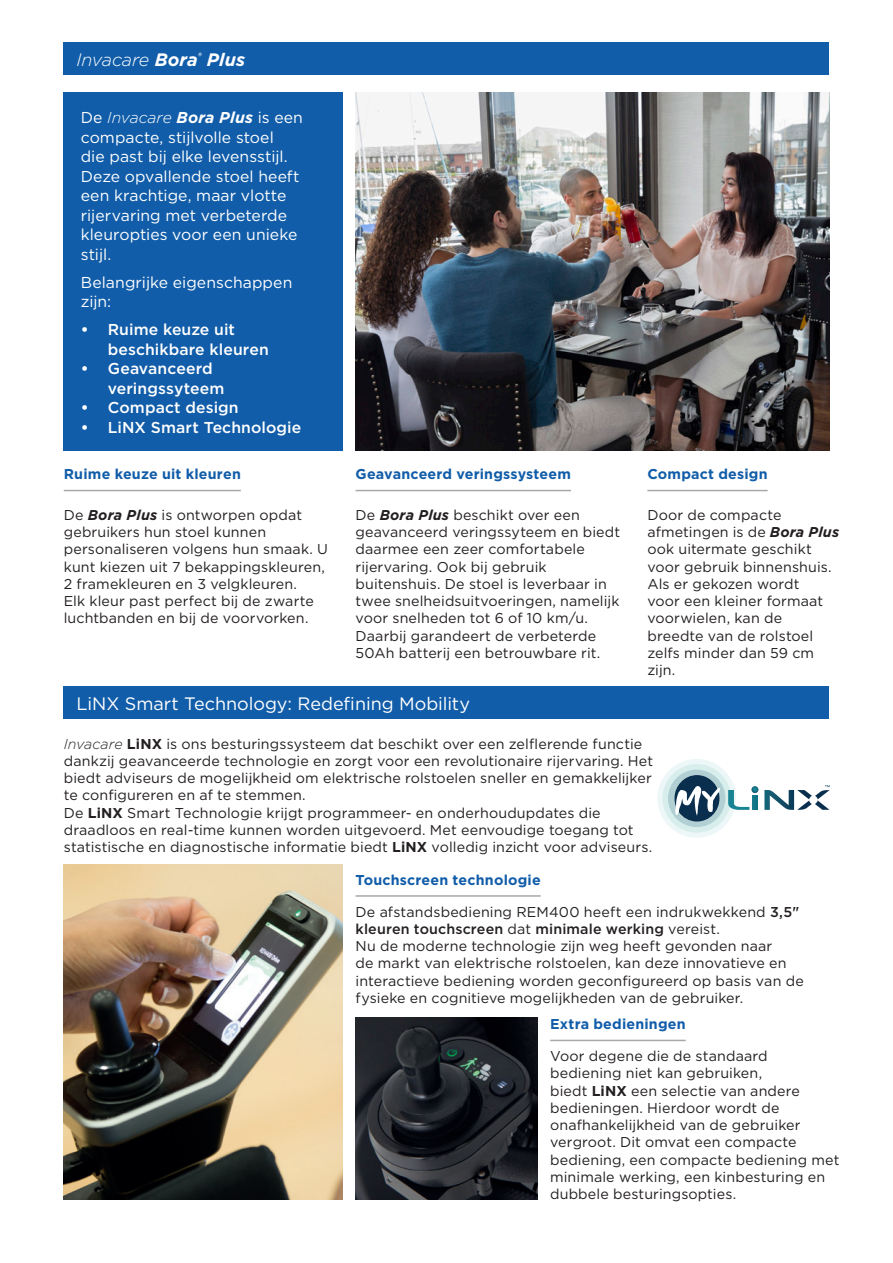
<style>
.page{position:relative;width:893px;height:1263px;background:#fff}
.page>*{position:absolute;margin:0;border:0;box-sizing:border-box;transform-origin:0 0}
.Heading{font:18px "Gotham";color:#fff}
.Heading-2{font:italic 300 18px "Gotham";letter-spacing:-.01em;color:#fff}
.Intro_Text{font:15.75px/19.5px "Gotham";letter-spacing:.005em;color:#fff}
.t1{font:500 15.75px/19.5px "Gotham";letter-spacing:.005em;color:#fff}
.Body_No_Indent{font:14.25px/17.2px "Gotham";letter-spacing:.01em;color:#231f20}
.Body_Text{font:14.25px/17.2px "Gotham";letter-spacing:.01em;color:#231f20}
.Subheading{font:700 14.25px "Gotham";letter-spacing:.015em;color:#115da9}
.s1{font-weight:700}
.s2{font-weight:300;font-style:italic}
.s3{font-weight:700;font-style:italic}
.s4{font-weight:500}
</style>
<div class="page">
<div style="left:64px;top:43px;width:765px;height:32px;background:#115da9"></div>
<div style="left:64px;top:92px;width:279px;height:359px;background:#115da9"></div>
<div style="left:64px;top:686px;width:765px;height:33px;background:#115da9"></div>
<img style="left:356px;top:92px;width:473px;height:359px">
<div style="left:657px;top:759px;width:79px;height:79px;background:#edf7f7;border-radius:50%"></div>
<div style="left:662px;top:764px;width:69px;height:69px;background:#d7eeed;border-radius:50%"></div>
<div style="left:668px;top:770px;width:57px;height:57px;background:#b2d0d4;border-radius:50%"></div>
<svg style="left:728px;top:786px;width:30px;height:24px"></svg>
<svg style="left:764px;top:785px;width:66px;height:25px"></svg>
<svg style="left:674px;top:775px;width:46px;height:47px"></svg>
<img style="left:64px;top:864px;width:279px;height:335px">
<hr style="left:647px;top:490px;width:121px;height:1px;background:#a7a9a9">
<hr style="left:64px;top:490px;width:177px;height:1px;background:#a7a9a9">
<hr style="left:356px;top:490px;width:215px;height:1px;background:#a7a9a9">
<hr style="left:356px;top:895px;width:185px;height:2px;background:#a7a9a9">
<hr style="left:550px;top:1040px;width:136px;height:1px;background:#a7a9a9">
<img style="left:356px;top:1018px;width:181px;height:182px">
<p class="Heading-2" style="left:77px;top:48px;width:170px">Invacare <span class="s1">Bora</span><sup>®</sup> <span class="s1">Plus</span></p>
<p class="Intro_Text" style="left:81px;top:107px;width:224px">De <span class="s2">Invacare</span> <span class="s3">Bora Plus</span> is een compacte, stijlvolle stoel<br>die past bij elke levensstijl.<br>Deze opvallende stoel heeft een krachtige, maar vlotte rijervaring met verbeterde kleuropties voor een unieke stijl.</p>
<p class="Intro_Text" style="left:81px;top:272px;width:213px">Belangrijke eigenschappen zijn:</p>
<p class="t1" style="left:108px;top:320px;width:163px;text-indent:-27px"><span class="s1">•</span> Ruime keuze uit beschikbare kleuren</p>
<p class="t1" style="left:108px;top:359px;width:118px;text-indent:-27px"><span class="s1">•</span> Geavanceerd veringssyteem</p>
<p class="t1" style="left:81px;top:398px;width:159px"><span class="s1">•</span> Compact design</p>
<p class="t1" style="left:81px;top:417px;width:222px"><span class="s1">•</span> LiNX Smart Technologie</p>
<p class="Subheading" style="left:64px;top:465px;width:179px">Ruime keuze uit kleuren</p>
<p class="Body_Text" style="left:64px;top:506px;width:266px">De <span class="s3">Bora Plus</span> is ontworpen opdat gebruikers hun stoel kunnen personaliseren volgens hun smaak. U kunt kiezen uit 7 bekappingskleuren, 2 framekleuren en 3 velgkleuren.<br>Elk kleur past perfect bij de zwarte luchtbanden en bij de voorvorken.</p>
<p class="Subheading" style="left:356px;top:465px;width:217px">Geavanceerd veringssysteem</p>
<p class="Body_Text" style="left:356px;top:506px;width:266px">De <span class="s3">Bora Plus</span> beschikt over een geavanceerd veringssyteem en biedt daarmee een zeer comfortabele rijervaring. Ook bij gebruik buitenshuis. De stoel is leverbaar in twee snelheidsuitvoeringen, namelijk voor snelheden tot 6 of 10 km/u.<br>Daarbij garandeert de verbeterde 50Ah batterij een betrouwbare rit.</p>
<p class="Subheading" style="left:647px;top:465px;width:122px">Compact design</p>
<p class="Body_Text" style="left:647px;top:506px;width:193px">Door de compacte afmetingen is de <span class="s3">Bora Plus </span>ook uitermate geschikt voor gebruik binnenshuis.<br>Als er gekozen wordt<br>voor een kleiner formaat voorwielen, kan de breedte van de rolstoel zelfs minder dan 59 cm zijn.</p>
<p class="Heading" style="left:77px;top:692px;width:395px">LiNX Smart Technology: Redefining Mobility</p>
<p class="Body_No_Indent" style="left:64px;top:734px;width:591px"><span class="s2">Invacare</span> <span class="s1">LiNX</span> is ons besturingssysteem dat beschikt over een zelflerende functie dankzij geavanceerde technologie en zorgt voor een revolutionaire rijervaring. Het biedt adviseurs de mogelijkheid om elektrische rolstoelen sneller en gemakkelijker te configureren en af te stemmen.</p>
<p class="Body_No_Indent" style="left:64px;top:803px;width:590px">De <span class="s1">LiNX</span> Smart Technologie krijgt programmeer- en onderhoudupdates die draadloos en real-time kunnen worden uitgevoerd. Met eenvoudige toegang tot statistische en diagnostische informatie biedt <span class="s1">LiNX</span> volledig inzicht voor adviseurs.</p>
<p class="Subheading" style="left:356px;top:870px;width:187px">Touchscreen technologie</p>
<p class="Body_No_Indent" style="left:356px;top:903px;width:445px">De afstandsbediening REM400 heeft een indrukwekkend <span class="s4">3,5" kleuren touchscreen</span> dat <span class="s4">minimale werking</span> vereist.</p>
<p class="Body_No_Indent" style="left:356px;top:937px;width:450px">Nu de moderne technologie zijn weg heeft gevonden naar<br>de markt van elektrische rolstoelen, kan deze innovatieve en interactieve bediening worden geconfigureerd op basis van de fysieke en cognitieve mogelijkheden van de gebruiker.</p>
<p class="Subheading" style="left:550px;top:1014px;width:137px">Extra bedieningen</p>
<p class="Body_No_Indent" style="left:550px;top:1047px;width:291px">Voor degene die de standaard bediening niet kan gebruiken,<br>biedt <span class="s1">LiNX</span> een selectie van andere bedieningen. Hierdoor wordt de onafhankelijkheid van de gebruiker vergroot. Dit omvat een compacte bediening, een compacte bediening met minimale werking, een kinbesturing en dubbele besturingsopties.</p>
</div>
